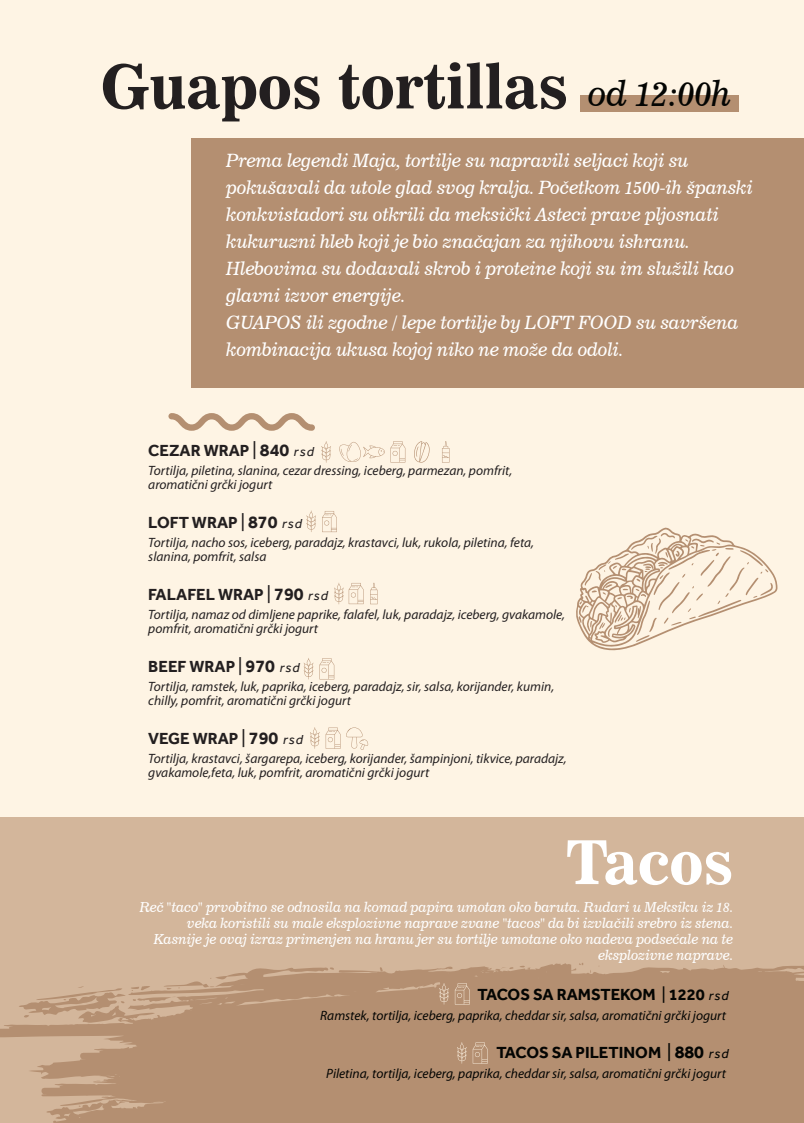
<style>
.page{position:relative;width:804px;height:1123px;background:#fef4e4}
.page>*{position:absolute;margin:0;border:0;box-sizing:border-box;transform-origin:0 0}
.t1{font:60px "News 706 BT Bold C";color:#231f20}
.t2{font:60px "News 706 BT Bold C";color:#fff}
.t3{font:34.5px "News 706 BT Italic C";color:#040503}
.t4{font:18px/27px "News 706 BT Italic C";color:#fff}
.t5{font:700 16.5px "Effra";color:#231f20}
.t6{font:700 16.5px "Effra";color:#040503}
.t7{font:italic 13.5px/13.5px "Myriad Pro";color:#231f20}
.t8{font:13.5px/16.2px "News 706 BT Italic C";color:#fff;text-align:right}
.t9{font:italic 13.5px "Myriad Pro";color:#040503}
.s1{font-weight:400;font-size:18px}
.s2{font-size:18px}
.s3{font-weight:400;font-style:italic;font-size:13.5px}
.s4{font-weight:400}
</style>
<div class="page">
<div style="left:192px;top:138px;width:612px;height:249px;background:#b48f71"></div>
<svg style="left:168px;top:413px;width:147px;height:18px"></svg>
<svg style="left:414px;top:441px;width:16px;height:21px"></svg>
<svg style="left:321px;top:441px;width:10px;height:22px"></svg>
<svg style="left:339px;top:441px;width:66px;height:21px"></svg>
<svg style="left:442px;top:441px;width:7px;height:21px"></svg>
<svg style="left:334px;top:583px;width:29px;height:21px"></svg>
<svg style="left:370px;top:583px;width:7px;height:21px"></svg>
<svg style="left:322px;top:511px;width:15px;height:21px"></svg>
<svg style="left:306px;top:510px;width:10px;height:22px"></svg>
<svg style="left:319px;top:658px;width:15px;height:21px"></svg>
<svg style="left:304px;top:658px;width:9px;height:21px"></svg>
<svg style="left:326px;top:727px;width:14px;height:21px"></svg>
<svg style="left:310px;top:727px;width:10px;height:21px"></svg>
<svg style="left:346px;top:727px;width:22px;height:23px"></svg>
<svg style="left:576px;top:527px;width:201px;height:123px"></svg>
<div style="left:0;top:817px;width:804px;height:306px;background:#d3b69b"></div>
<svg style="left:0;top:959px;width:804px;height:164px;fill:#b48f71"></svg>
<svg style="left:495px;top:965px;width:30px;height:6px"></svg>
<svg style="left:19px;top:977px;width:196px;height:43px"></svg>
<svg style="left:96px;top:1076px;width:7px;height:5px"></svg>
<svg style="left:105px;top:1096px;width:5px;height:5px"></svg>
<svg style="left:455px;top:983px;width:15px;height:21px"></svg>
<svg style="left:439px;top:983px;width:10px;height:21px"></svg>
<svg style="left:473px;top:1042px;width:14px;height:21px"></svg>
<svg style="left:457px;top:1042px;width:10px;height:21px"></svg>
<div style="left:580px;top:96px;width:159px;height:16px;background:#b48f71"></div>
<h1 class="t1" style="left:100px;top:51px;width:469px">Guapos tortillas</h1>
<p class="t4" style="left:226px;top:147px;width:528px">Prema legendi Maja, tortilje su napravili seljaci koji su pokušavali da utole glad svog kralja. Početkom 1500-ih španski konkvistadori su otkrili da meksički Asteci prave pljosnati kukuruzni hleb koji je bio značajan za njihovu ishranu.<br>Hlebovima su dodavali skrob i proteine koji su im služili kao glavni izvor energije.<br>GUAPOS ili zgodne / lepe tortilje by LOFT FOOD su savršena kombinacija ukusa kojoj niko ne može da odoli.</p>
<h2 class="t3" style="left:588px;top:73px;width:145px">od 12:00h</h2>
<p class="t5" style="left:148px;top:440px;width:167px">CEZAR WRAP <span class="s1">|</span> <span class="s2">840</span> <span class="s3">rsd</span></p>
<p class="t7" style="left:148px;top:464px;width:365px">Tortilja, piletina, slanina, cezar dressing, iceberg, parmezan, pomfrit, aromatični grčki jogurt</p>
<p class="t5" style="left:148px;top:512px;width:155px">LOFT WRAP <span class="s1">|</span> <span class="s2">870</span> <span class="s3">rsd</span></p>
<p class="t7" style="left:148px;top:536px;width:387px">Tortilja, nacho sos, iceberg, paradajz, krastavci, luk, rukola, piletina, feta, slanina, pomfrit, salsa</p>
<p class="t5" style="left:148px;top:584px;width:181px">FALAFEL WRAP <span class="s1">|</span> <span class="s2">790</span> <span class="s3">rsd</span></p>
<p class="t7" style="left:148px;top:608px;width:418px">Tortilja, namaz od dimljene paprike, falafel, luk, paradajz, iceberg, gvakamole, pomfrit, aromatični grčki jogurt</p>
<p class="t5" style="left:148px;top:656px;width:153px">BEEF WRAP <span class="s1">|</span> <span class="s2">970</span> <span class="s3">rsd</span></p>
<p class="t7" style="left:148px;top:680px;width:407px">Tortilja, ramstek, luk, paprika, iceberg, paradajz, sir, salsa, korijander, kumin, chilly, pomfrit, aromatični grčki jogurt</p>
<p class="t5" style="left:148px;top:728px;width:156px">VEGE WRAP <span class="s1">|</span> <span class="s2">790</span> <span class="s3">rsd</span></p>
<p class="t7" style="left:148px;top:752px;width:420px">Tortilja, krastavci, šargarepa, iceberg, korijander, šampinjoni, tikvice, paradajz, gvakamole,feta, luk, pomfrit, aromatični grčki jogurt</p>
<h1 class="t2" style="left:566px;top:826px;width:169px">Tacos</h1>
<p class="t8" style="left:140px;top:898px;width:595px">Reč "taco" prvobitno se odnosila na komad papira umotan oko baruta. Rudari u Meksiku iz 18. veka koristili su male eksplozivne naprave zvane "tacos" da bi izvlačili srebro iz stena.<br>Kasnije je ovaj izraz primenjen na hranu jer su tortilje umotane oko nadeva podsećale na te eksplozivne naprave.</p>
<p class="t6" style="left:477px;top:985px;width:252px">TACOS SA RAMSTEKOM <span class="s4">|</span> 1220 <span class="s3">rsd</span></p>
<p class="t9" style="left:320px;top:1008px;width:407px">Ramstek, tortilja, iceberg, paprika, cheddar sir, salsa, aromatični grčki jogurt</p>
<p class="t6" style="left:496px;top:1043px;width:234px">TACOS SA PILETINOM <span class="s1">|</span> <span class="s2">880</span> <span class="s3">rsd</span></p>
<p class="t9" style="left:326px;top:1066px;width:401px">Piletina, tortilja, iceberg, paprika, cheddar sir, salsa, aromatični grčki jogurt</p>
</div>
